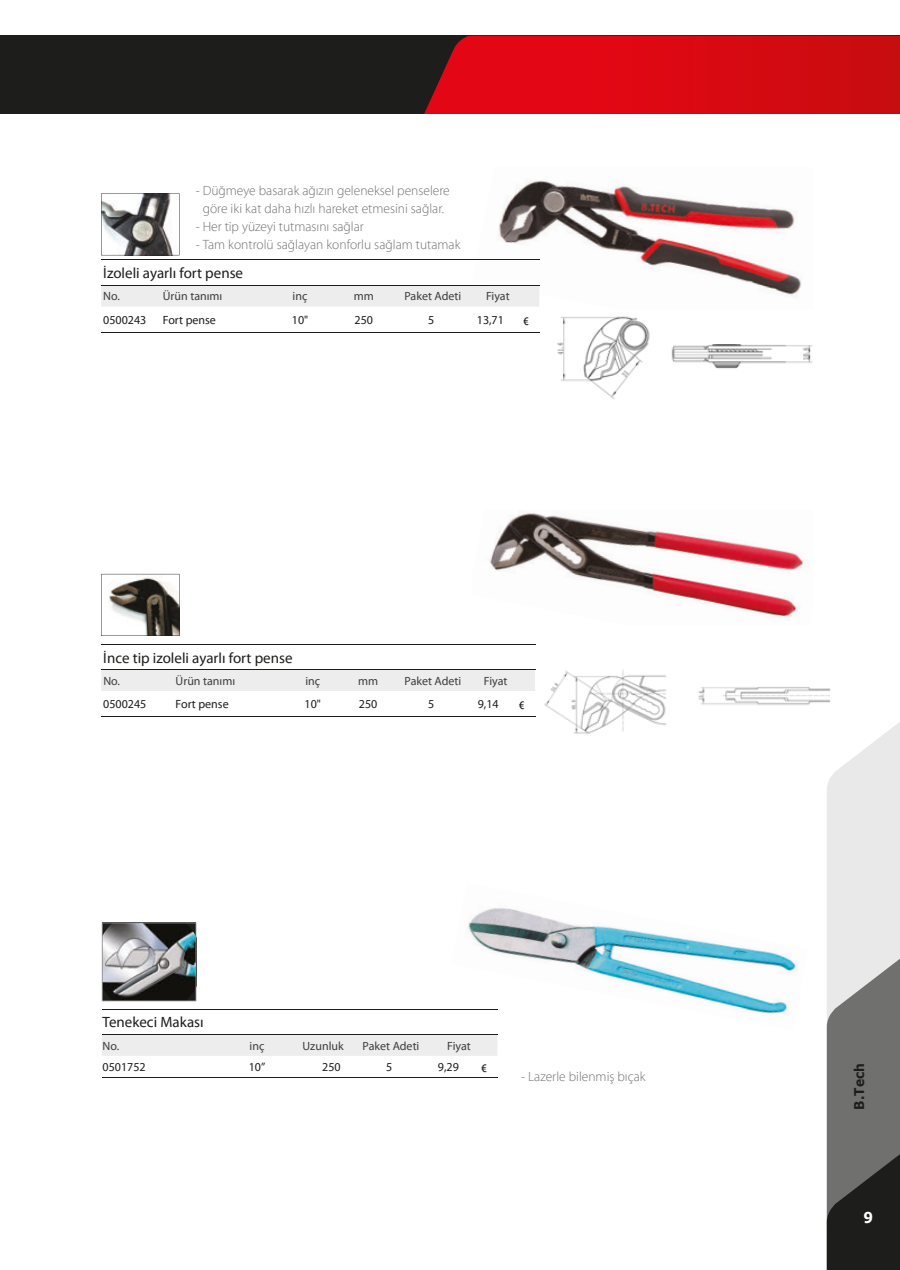
<style>
.page{position:relative;width:900px;height:1270px;background:#fff}
.page>*{position:absolute;margin:0;border:0;box-sizing:border-box;transform-origin:0 0}
.t1{font:15px "Myriad Pro";color:#1d1d1b}
.t2{font:condensed 15px "Myriad Pro";color:#1d1d1b}
.t3{font:700 15px "Verdana";color:#fff;scale:.91 1}
.t4{font:300 13.5px/18px "Myriad Pro";color:#70706f;text-align:center}
.t5{font:700 13.5px "Verdana";color:#1d1d1b;scale:.91 1}
.t6{font:12px "Myriad Pro";color:#3d3d3c}
.t7{font:12px "Myriad Pro";color:#1d1d1b}
</style>
<div class="page">
<div style="left:0;top:36px;width:900px;height:78px;background:#1d1d1b"></div>
<svg style="left:424px;top:36px;width:476px;height:78px;background:#d20912"></svg>
<svg style="left:101px;top:574px;width:78px;height:62px"></svg>
<svg style="left:518px;top:644px;width:17px;height:1px"></svg>
<hr style="left:463px;top:644px;width:55px;height:1px;background:#1d1d1b">
<hr style="left:403px;top:644px;width:60px;height:1px;background:#1d1d1b">
<hr style="left:335px;top:644px;width:68px;height:1px;background:#1d1d1b">
<hr style="left:293px;top:644px;width:42px;height:1px;background:#1d1d1b">
<hr style="left:173px;top:644px;width:120px;height:1px;background:#1d1d1b">
<hr style="left:101px;top:644px;width:72px;height:1px;background:#1d1d1b">
<div style="left:101px;top:669px;width:434px;height:22px;background:#ededed"></div>
<hr style="left:463px;top:669px;width:55px;height:1px;background:#1d1d1b">
<hr style="left:335px;top:669px;width:68px;height:1px;background:#1d1d1b">
<hr style="left:293px;top:669px;width:42px;height:1px;background:#1d1d1b">
<hr style="left:173px;top:669px;width:120px;height:1px;background:#1d1d1b">
<hr style="left:101px;top:669px;width:72px;height:1px;background:#1d1d1b">
<hr style="left:335px;top:716px;width:68px;height:1px;background:#1d1d1b">
<hr style="left:293px;top:716px;width:42px;height:1px;background:#1d1d1b">
<hr style="left:173px;top:716px;width:120px;height:1px;background:#1d1d1b">
<hr style="left:101px;top:716px;width:72px;height:1px;background:#1d1d1b">
<hr style="left:403px;top:669px;width:60px;height:1px;background:#1d1d1b">
<svg style="left:518px;top:716px;width:17px;height:1px"></svg>
<hr style="left:463px;top:716px;width:55px;height:1px;background:#1d1d1b">
<hr style="left:403px;top:716px;width:60px;height:1px;background:#1d1d1b">
<img style="left:544px;top:669px;width:287px;height:65px">
<img style="left:490px;top:513px;width:319px;height:106px">
<img style="left:472px;top:180px;width:330px;height:127px">
<svg style="left:101px;top:193px;width:78px;height:62px"></svg>
<svg style="left:522px;top:260px;width:17px;height:1px"></svg>
<hr style="left:463px;top:260px;width:59px;height:1px;background:#1d1d1b">
<hr style="left:403px;top:260px;width:60px;height:1px;background:#1d1d1b">
<hr style="left:327px;top:260px;width:76px;height:1px;background:#1d1d1b">
<hr style="left:275px;top:260px;width:52px;height:1px;background:#1d1d1b">
<hr style="left:161px;top:260px;width:114px;height:1px;background:#1d1d1b">
<hr style="left:101px;top:260px;width:60px;height:1px;background:#1d1d1b">
<div style="left:101px;top:285px;width:438px;height:21px;background:#ededed"></div>
<hr style="left:463px;top:285px;width:59px;height:1px;background:#1d1d1b">
<hr style="left:327px;top:285px;width:76px;height:1px;background:#1d1d1b">
<hr style="left:275px;top:285px;width:52px;height:1px;background:#1d1d1b">
<hr style="left:161px;top:285px;width:114px;height:1px;background:#1d1d1b">
<hr style="left:101px;top:285px;width:60px;height:1px;background:#1d1d1b">
<hr style="left:327px;top:332px;width:76px;height:1px;background:#1d1d1b">
<hr style="left:275px;top:332px;width:52px;height:1px;background:#1d1d1b">
<hr style="left:161px;top:332px;width:114px;height:1px;background:#1d1d1b">
<hr style="left:101px;top:332px;width:60px;height:1px;background:#1d1d1b">
<hr style="left:403px;top:285px;width:60px;height:1px;background:#1d1d1b">
<svg style="left:522px;top:332px;width:17px;height:1px"></svg>
<hr style="left:463px;top:332px;width:59px;height:1px;background:#1d1d1b">
<hr style="left:403px;top:332px;width:60px;height:1px;background:#1d1d1b">
<img style="left:557px;top:316px;width:256px;height:83px">
<hr style="left:421px;top:1009px;width:59px;height:1px;background:#1d1d1b">
<hr style="left:361px;top:1009px;width:60px;height:1px;background:#1d1d1b">
<hr style="left:302px;top:1009px;width:59px;height:1px;background:#1d1d1b">
<hr style="left:212px;top:1009px;width:90px;height:1px;background:#1d1d1b">
<hr style="left:102px;top:1009px;width:110px;height:1px;background:#1d1d1b">
<div style="left:102px;top:1034px;width:395px;height:22px;background:#ededed"></div>
<hr style="left:421px;top:1034px;width:59px;height:1px;background:#1d1d1b">
<hr style="left:302px;top:1034px;width:59px;height:1px;background:#1d1d1b">
<hr style="left:212px;top:1034px;width:90px;height:1px;background:#1d1d1b">
<hr style="left:102px;top:1034px;width:110px;height:1px;background:#1d1d1b">
<hr style="left:361px;top:1034px;width:60px;height:1px;background:#1d1d1b">
<hr style="left:361px;top:1077px;width:60px;height:1px;background:#1d1d1b">
<svg style="left:480px;top:1077px;width:17px;height:1px"></svg>
<hr style="left:421px;top:1077px;width:59px;height:1px;background:#1d1d1b">
<hr style="left:302px;top:1077px;width:59px;height:1px;background:#1d1d1b">
<hr style="left:212px;top:1077px;width:90px;height:1px;background:#1d1d1b">
<hr style="left:102px;top:1077px;width:110px;height:1px;background:#1d1d1b">
<svg style="left:102px;top:922px;width:94px;height:79px;background:#75787a"></svg>
<img style="left:468px;top:908px;width:329px;height:106px">
<svg style="left:826px;top:714px;width:74px;height:556px;background:#a1a1a1"></svg>
<p class="t4" style="left:196px;top:181px;width:256px">- Düğmeye basarak ağızın geleneksel penselere göre iki kat daha hızlı hareket etmesini sağlar.</p>
<p class="t4" style="left:196px;top:217px;width:170px">- Her tip yüzeyi tutmasını sağlar</p>
<p class="t4" style="left:196px;top:235px;width:266px">- Tam kontrolü sağlayan konforlu sağlam tutamak</p>
<p class="t1" style="left:103px;top:264px;width:141px">İzoleli ayarlı fort pense</p>
<p class="t6" style="left:103px;top:289px;width:18px">No.</p>
<p class="t6" style="left:163px;top:289px;width:61px">Ürün tanımı</p>
<p class="t6" style="left:293px;top:289px;width:16px">inç</p>
<p class="t6" style="left:354px;top:289px;width:22px">mm</p>
<p class="t6" style="left:404px;top:289px;width:58px">Paket Adeti</p>
<p class="t6" style="left:486px;top:289px;width:25px">Fiyat</p>
<p class="t7" style="left:103px;top:312px;width:45px">0500243</p>
<p class="t7" style="left:163px;top:312px;width:55px">Fort pense</p>
<p class="t7" style="left:292px;top:312px;width:18px">10"</p>
<p class="t7" style="left:354px;top:312px;width:20px">250</p>
<p class="t7" style="left:428px;top:312px;width:8px">5</p>
<p class="t7" style="left:477px;top:312px;width:29px">13,71</p>
<p class="t2" style="left:523px;top:312px;width:7px">€</p>
<p class="t1" style="left:103px;top:648px;width:191px">İnce tip izoleli ayarlı fort pense</p>
<p class="t6" style="left:103px;top:673px;width:18px">No.</p>
<p class="t6" style="left:176px;top:673px;width:61px">Ürün tanımı</p>
<p class="t6" style="left:305px;top:673px;width:16px">inç</p>
<p class="t6" style="left:358px;top:673px;width:22px">mm</p>
<p class="t6" style="left:404px;top:673px;width:58px">Paket Adeti</p>
<p class="t6" style="left:484px;top:673px;width:25px">Fiyat</p>
<p class="t7" style="left:103px;top:697px;width:45px">0500245</p>
<p class="t7" style="left:176px;top:697px;width:55px">Fort pense</p>
<p class="t7" style="left:305px;top:697px;width:18px">10"</p>
<p class="t7" style="left:359px;top:697px;width:20px">250</p>
<p class="t7" style="left:428px;top:697px;width:8px">5</p>
<p class="t7" style="left:478px;top:697px;width:22px">9,14</p>
<p class="t2" style="left:519px;top:696px;width:7px">€</p>
<p class="t1" style="left:103px;top:1013px;width:103px">Tenekeci Makası</p>
<p class="t6" style="left:103px;top:1038px;width:18px">No.</p>
<p class="t6" style="left:250px;top:1038px;width:16px">inç</p>
<p class="t6" style="left:302px;top:1038px;width:43px">Uzunluk</p>
<p class="t6" style="left:363px;top:1038px;width:58px">Paket Adeti</p>
<p class="t6" style="left:447px;top:1038px;width:25px">Fiyat</p>
<p class="t7" style="left:103px;top:1059px;width:45px">0501752</p>
<p class="t7" style="left:249px;top:1059px;width:18px">10”</p>
<p class="t7" style="left:322px;top:1059px;width:20px">250</p>
<p class="t7" style="left:386px;top:1059px;width:8px">5</p>
<p class="t7" style="left:438px;top:1059px;width:22px">9,29</p>
<p class="t2" style="left:481px;top:1059px;width:7px">€</p>
<p class="t4" style="left:521px;top:1067px;width:126px">- Lazerle bilenmiş bıçak</p>
<p class="t5" style="left:850px;top:1109px;width:52px;rotate:-90deg">B.Tech</p>
<p class="t3" style="left:863px;top:1208px;width:11px">9</p>
</div>
